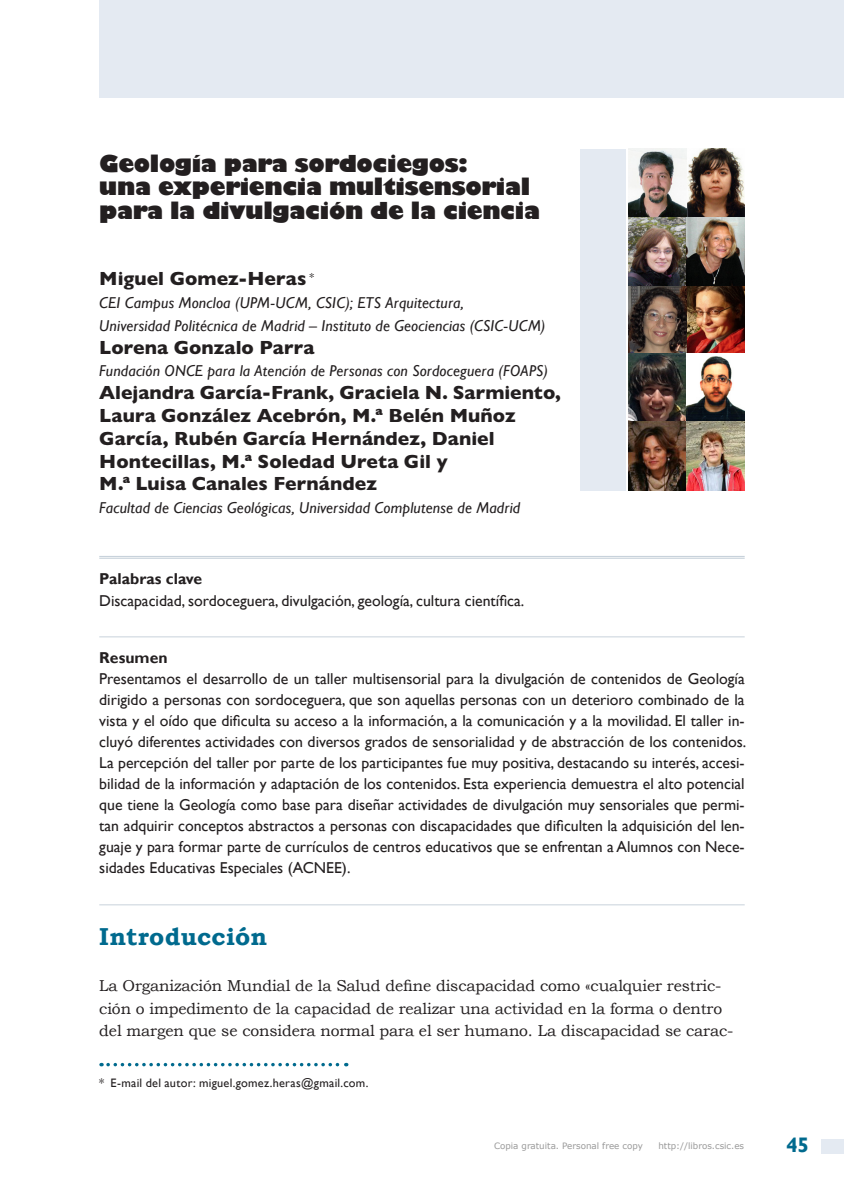
<style>
.page{position:relative;width:844px;height:1191px;background:#fff}
.page>*{position:absolute;margin:0;border:0;box-sizing:border-box;transform-origin:0 0}
.HEAD_1__body_general{font:700 24.5px "Bookman Old Style";letter-spacing:.01em;color:#006a8e}
.TITULO_ARTICULO{font:800 22.75px/23.6px "Gill Sans";letter-spacing:-.015em;color:#231f20}
.t1{font:700 21px "Gill Sans";color:#006a8e}
.NOMBRE_autor_a_es{font:800 19.25px/22.8px "Gill Sans MT Pro";letter-spacing:.005em;color:#231f20}
.Body_Sans_Serif{font:15.75px/21px "Gill Sans";color:#231f20;text-align:justify}
.Nombre_aut_CARGO_Y_L{font:italic 15.75px/22.8px "Gill Sans";letter-spacing:.01em;color:#231f20}
.BODY_GENERAL{font:15.75px/22.8px "Bookman Old Style";letter-spacing:-.01em;color:#231f20}
.Head_Sans_Serif_01{font:700 15.75px "Gill Sans";color:#231f20}
.Notas_a_pie_de_págin{font:12.25px "Gill Sans";letter-spacing:.02em;color:#231f20}
.t2{font:8.75px "Verdana";color:#999}
</style>
<div class="page">
<div style="left:820px;top:1138px;width:23px;height:15px;background:#e4eaf2"></div>
<div style="left:99px;top:0;width:744px;height:98px;background:#e4eaf2"></div>
<div style="left:580px;top:149px;width:45px;height:341px;background:#e4eaf2"></div>
<hr style="left:99px;top:556px;width:645px;height:1px;background:#c8d2db">
<hr style="left:99px;top:558px;width:645px;height:1px;background:#c8d2db">
<hr style="left:99px;top:636px;width:645px;height:1px;background:#c8d2db">
<hr style="left:99px;top:904px;width:645px;height:1px;background:#c8d2db">
<svg style="left:108px;top:1062px;width:238px;height:4px"></svg>
<img style="left:628px;top:149px;width:116px;height:341px">
<p class="TITULO_ARTICULO" style="left:99px;top:153px;width:442px">Geología para sordociegos:<br>una experiencia multisensorial para la divulgación de la ciencia</p>
<p class="NOMBRE_autor_a_es" style="left:99px;top:267px;width:216px">Miguel Gomez-Heras <sup>*</sup></p>
<p class="Nombre_aut_CARGO_Y_L" style="left:99px;top:292px;width:447px">CEI Campus Moncloa (UPM-UCM, CSIC); ETS Arquitectura,<br>Universidad Politécnica de Madrid – Instituto de Geociencias (CSIC-UCM)</p>
<p class="NOMBRE_autor_a_es" style="left:99px;top:336px;width:216px">Lorena Gonzalo Parra</p>
<p class="Nombre_aut_CARGO_Y_L" style="left:99px;top:360px;width:450px">Fundación ONCE para la Atención de Personas con Sordoceguera (FOAPS)</p>
<p class="NOMBRE_autor_a_es" style="left:99px;top:381px;width:463px">Alejandra García-Frank, Graciela N. Sarmiento, Laura González Acebrón, M.ª Belén Muñoz García, Rubén García Hernández, Daniel Hontecillas, M.ª Soledad Ureta Gil y<br>M.ª Luisa Canales Fernández</p>
<p class="Nombre_aut_CARGO_Y_L" style="left:99px;top:496px;width:422px">Facultad de Ciencias Geológicas, Universidad Complutense de Madrid</p>
<p class="Head_Sans_Serif_01" style="left:99px;top:569px;width:104px">Palabras clave</p>
<p class="Body_Sans_Serif" style="left:99px;top:590px;width:426px">Discapacidad, sordoceguera, divulgación, geología, cultura científica.</p>
<p class="Head_Sans_Serif_01" style="left:99px;top:648px;width:70px">Resumen</p>
<p class="Body_Sans_Serif" style="left:99px;top:669px;width:648px">Presentamos el desarrollo de un taller multisensorial para la divulgación de contenidos de Geología dirigido a personas con sordoceguera, que son aquellas personas con un deterioro combinado de la vista y el oído que dificulta su acceso a la información, a la comunicación y a la movilidad. El taller in&shy;cluyó diferentes actividades con diversos grados de sensorialidad y de abstracción de los contenidos.<br>La percepción del taller por parte de los participantes fue muy positiva, destacando su interés, accesi&shy;bilidad de la información y adaptación de los contenidos. Esta experiencia demuestra el alto potencial que tiene la Geología como base para diseñar actividades de divulgación muy sensoriales que permi&shy;tan adquirir conceptos abstractos a personas con discapacidades que dificulten la adquisición del len&shy;guaje y para formar parte de currículos de centros educativos que se enfrentan a Alumnos con Nece&shy;sidades Educativas Especiales (ACNEE).</p>
<p class="HEAD_1__body_general" style="left:99px;top:919px;width:169px">Introducción</p>
<p class="BODY_GENERAL" style="left:99px;top:974px;width:635px">La Organización Mundial de la Salud define discapacidad como «cualquier restric&shy;ción o impedimento de la capacidad de realizar una actividad en la forma o dentro del margen que se considera normal para el ser humano. La discapacidad se carac-</p>
<p class="Notas_a_pie_de_págin" style="left:99px;top:1075px;width:270px">* E-mail del autor: miguel.gomez.heras@gmail.com.</p>
<p class="t2" style="left:494px;top:1139px;width:150px">Copia gratuita. Personal free copy</p>
<p class="t2" style="left:658px;top:1139px;width:87px">http://libros.csic.es</p>
<h3 class="t1" style="left:785px;top:1132px;width:25px">45</h3>
</div>
